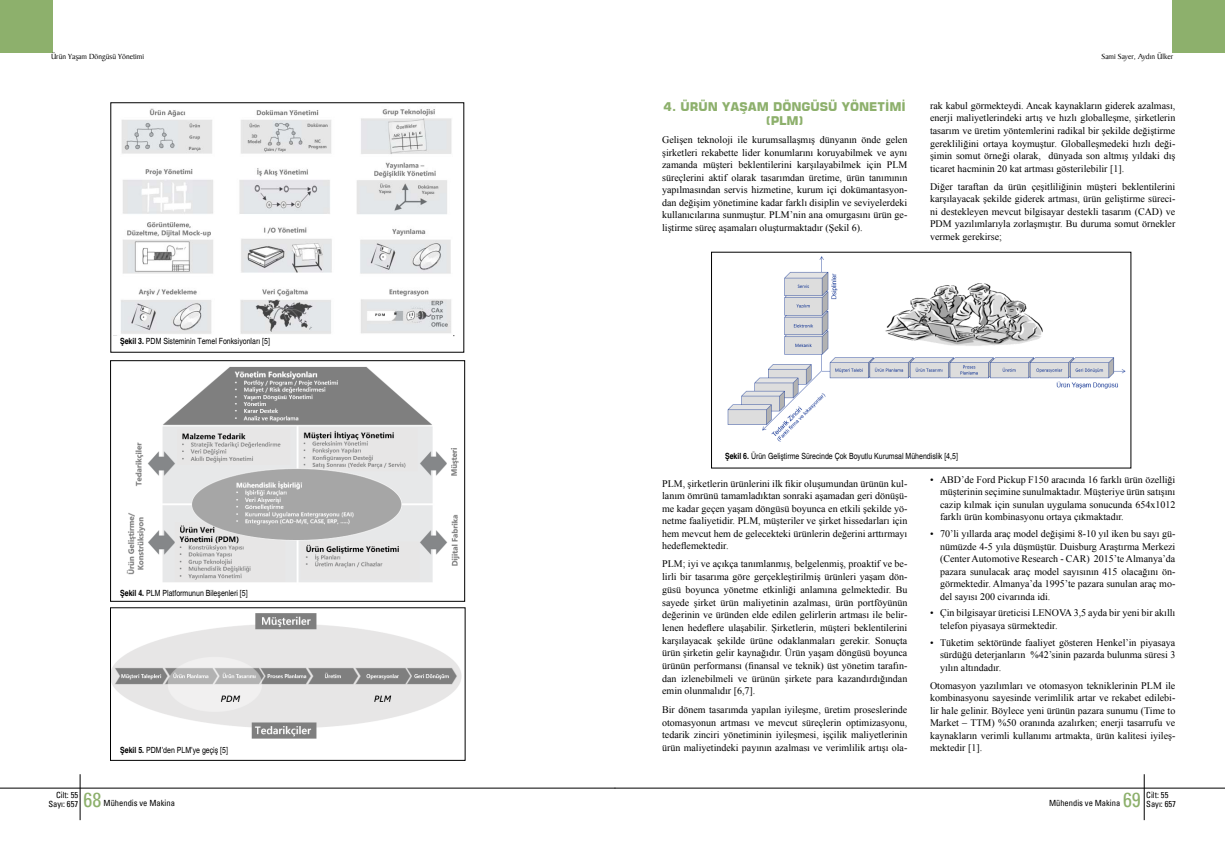
<style>
.page{position:relative;width:1225px;height:859px;background:#fff}
.page>*{position:absolute;margin:0;border:0;box-sizing:border-box;transform-origin:0 0}
.t1{font:condensed 20px "Univers";color:#8db06c}
.t2{font:700 12px/14px "Square 721 BT";color:#8db06c;text-align:center}
.t3{font:11.4px "Times New Roman";color:#000}
.t4{font:10px/12.5px "Times New Roman";color:#000;text-align:justify}
.t5{font:condensed 8.5px "Helvetica";color:#000}
.t6{font:condensed 8.5px/9px "Univers";color:#000;text-align:right}
.t7{font:8px "Baker Signet BT";color:#000}
.s1{font-weight:700}
</style>
<div class="page">
<div style="left:1172px;top:0;width:53px;height:52px;background:#8db06c"></div>
<div style="left:0;top:0;width:52px;height:52px;background:#8db06c"></div>
<hr style="left:0;top:788px;width:615px;height:1px;background:#000">
<hr style="left:614px;top:788px;width:611px;height:1px;background:#000">
<hr style="left:80px;top:774px;width:1px;height:46px;background:#000">
<hr style="left:1144px;top:774px;width:1px;height:46px;background:#000">
<img style="left:727px;top:256px;width:399px;height:186px">
<img style="left:114px;top:108px;width:338px;height:228px">
<img style="left:126px;top:367px;width:334px;height:215px">
<div style="left:110px;top:360px;width:355px;height:242px;border:1px solid #000"></div>
<img style="left:112px;top:613px;width:350px;height:126px">
<div style="left:110px;top:607px;width:355px;height:154px;border:1px solid #000"></div>
<p class="t7" style="left:51px;top:52px;width:95px">Ürün Yaşam Döngüsü Yönetimi</p>
<p class="t7" style="left:1101px;top:52px;width:73px">Sami Sayer, Aydın Ülker</p>
<p class="t5" style="left:120px;top:336px;width:151px"><span class="s1">Şekil 3.</span> PDM Sisteminin Temel Fonksiyonları [5]</p>
<p class="t5" style="left:120px;top:588px;width:129px"><span class="s1">Şekil 4.</span> PLM Platformunun Bileşenleri [5]</p>
<p class="t5" style="left:120px;top:745px;width:109px"><span class="s1">Şekil 5.</span> PDM’den PLM’ye geçiş [5]</p>
<p class="t3" style="left:452px;top:324px;width:4px">.</p>
<p class="t2" style="left:663px;top:100px;width:244px">4. ÜRÜN YAŞAM DÖNGÜSÜ YÖNETİMİ (PLM)</p>
<p class="t4" style="left:662px;top:134px;width:247px">Gelişen teknoloji ile kurumsallaşmış dünyanın önde gelen şirketleri rekabette lider konumlarını koruyabilmek ve aynı zamanda müşteri beklentilerini karşılayabilmek için PLM süreçlerini aktif olarak tasarımdan üretime, ürün tanımının yapılmasından servis hizmetine, kurum içi dokümantasyon&shy;dan değişim yönetimine kadar farklı disiplin ve seviyelerdeki kullanıcılarına sunmuştur. PLM’nin ana omurgasını ürün ge&shy;liştirme süreç aşamaları oluşturmaktadır (Şekil 6).</p>
<p class="t4" style="left:930px;top:99px;width:247px">rak kabul görmekteydi. Ancak kaynakların giderek azalması, enerji maliyetlerindeki artış ve hızlı globalleşme, şirketlerin tasarım ve üretim yöntemlerini radikal bir şekilde değiştirme gerekliliğini ortaya koymuştur. Globalleşmedeki hızlı deği&shy;şimin somut örneği olarak, dünyada son altmış yıldaki dış ticaret hacminin 20 kat artması gösterilebilir [1].</p>
<p class="t4" style="left:930px;top:180px;width:247px">Diğer taraftan da ürün çeşitliliğinin müşteri beklentilerini karşılayacak şekilde giderek artması, ürün geliştirme süreci&shy;ni destekleyen mevcut bilgisayar destekli tasarım (CAD) ve PDM yazılımlarıyla zorlaşmıştır. Bu duruma somut örnekler vermek gerekirse;</p>
<p class="t5" style="left:725px;top:451px;width:234px"><span class="s1">Şekil 6.</span> Ürün Geliştirme Sürecinde Çok Boyutlu Kurumsal Mühendislik [4,5]</p>
<p class="t4" style="left:662px;top:477px;width:247px">PLM, şirketlerin ürünlerini ilk fikir oluşumundan ürünün kul&shy;lanım ömrünü tamamladıktan sonraki aşamadan geri dönüşü&shy;me kadar geçen yaşam döngüsü boyunca en etkili şekilde yö&shy;netme faaliyetidir. PLM, müşteriler ve şirket hissedarları için hem mevcut hem de gelecekteki ürünlerin değerini arttırmayı hedeflemektedir.</p>
<p class="t4" style="left:662px;top:558px;width:247px">PLM; iyi ve açıkça tanımlanmış, belgelenmiş, proaktif ve be&shy;lirli bir tasarıma göre gerçekleştirilmiş ürünleri yaşam dön&shy;güsü boyunca yönetme etkinliği anlamına gelmektedir. Bu sayede şirket ürün maliyetinin azalması, ürün portföyünün değerinin ve üründen elde edilen gelirlerin artması ile belir&shy;lenen hedeflere ulaşabilir. Şirketlerin, müşteri beklentilerini karşılayacak şekilde ürüne odaklanmaları gerekir. Sonuçta ürün şirketin gelir kaynağıdır. Ürün yaşam döngüsü boyunca ürünün performansı (finansal ve teknik) üst yönetim tarafın&shy;dan izlenebilmeli ve ürünün şirkete para kazandırdığından emin olunmalıdır [6,7].</p>
<p class="t4" style="left:662px;top:703px;width:247px">Bir dönem tasarımda yapılan iyileşme, üretim proseslerinde otomasyonun artması ve mevcut süreçlerin optimizasyonu, tedarik zinciri yönetiminin iyileşmesi, işçilik maliyetlerinin ürün maliyetindeki payının azalması ve verimlilik artışı ola-</p>
<p class="t4" style="left:940px;top:473px;width:237px;text-indent:-10px">• ABD’de Ford Pickup F150 aracında 16 farklı ürün özelliği müşterinin seçimine sunulmaktadır. Müşteriye ürün satışını cazip kılmak için sunulan uygulama sonucunda 654x1012 farklı ürün kombinasyonu ortaya çıkmaktadır.</p>
<p class="t4" style="left:940px;top:527px;width:237px;text-indent:-10px">• 70’li yıllarda araç model değişimi 8-10 yıl iken bu sayı gü&shy;nümüzde 4-5 yıla düşmüştür. Duisburg Araştırma Merkezi (Center Automotive Research - CAR) 2015’te Almanya’da pazara sunulacak araç model sayısının 415 olacağını ön&shy;görmektedir. Almanya’da 1995’te pazara sunulan araç mo&shy;del sayısı 200 civarında idi.</p>
<p class="t4" style="left:940px;top:607px;width:237px;text-indent:-10px">• Çin bilgisayar üreticisi LENOVA 3,5 ayda bir yeni bir akıllı telefon piyasaya sürmektedir.</p>
<p class="t4" style="left:940px;top:636px;width:237px;text-indent:-10px">• Tüketim sektöründe faaliyet gösteren Henkel’in piyasaya sürdüğü deterjanların %42’sinin pazarda bulunma süresi 3 yılın altındadır.</p>
<p class="t4" style="left:930px;top:679px;width:247px">Otomasyon yazılımları ve otomasyon tekniklerinin PLM ile kombinasyonu sayesinde verimlilik artar ve rekabet edilebi&shy;lir hale gelinir. Böylece yeni ürünün pazara sunumu (Time to Market – TTM) %50 oranında azalırken; enerji tasarrufu ve kaynakların verimli kullanımı artmakta, ürün kalitesi iyileş&shy;mektedir [1].</p>
<p class="t6" style="left:49px;top:790px;width:31px">Cilt: 55<br>Sayı: 657</p>
<p class="t6" style="left:1146px;top:790px;width:24px">Cilt: 55</p>
<h1 class="t1" style="left:84px;top:786px;width:19px">68</h1>
<p class="t6" style="left:104px;top:799px;width:73px">Mühendis ve Makina</p>
<p class="t6" style="left:1049px;top:799px;width:73px">Mühendis ve Makina</p>
<h1 class="t1" style="left:1123px;top:786px;width:19px">69</h1>
<p class="t6" style="left:1146px;top:799px;width:31px">Sayı: 657</p>
</div>
